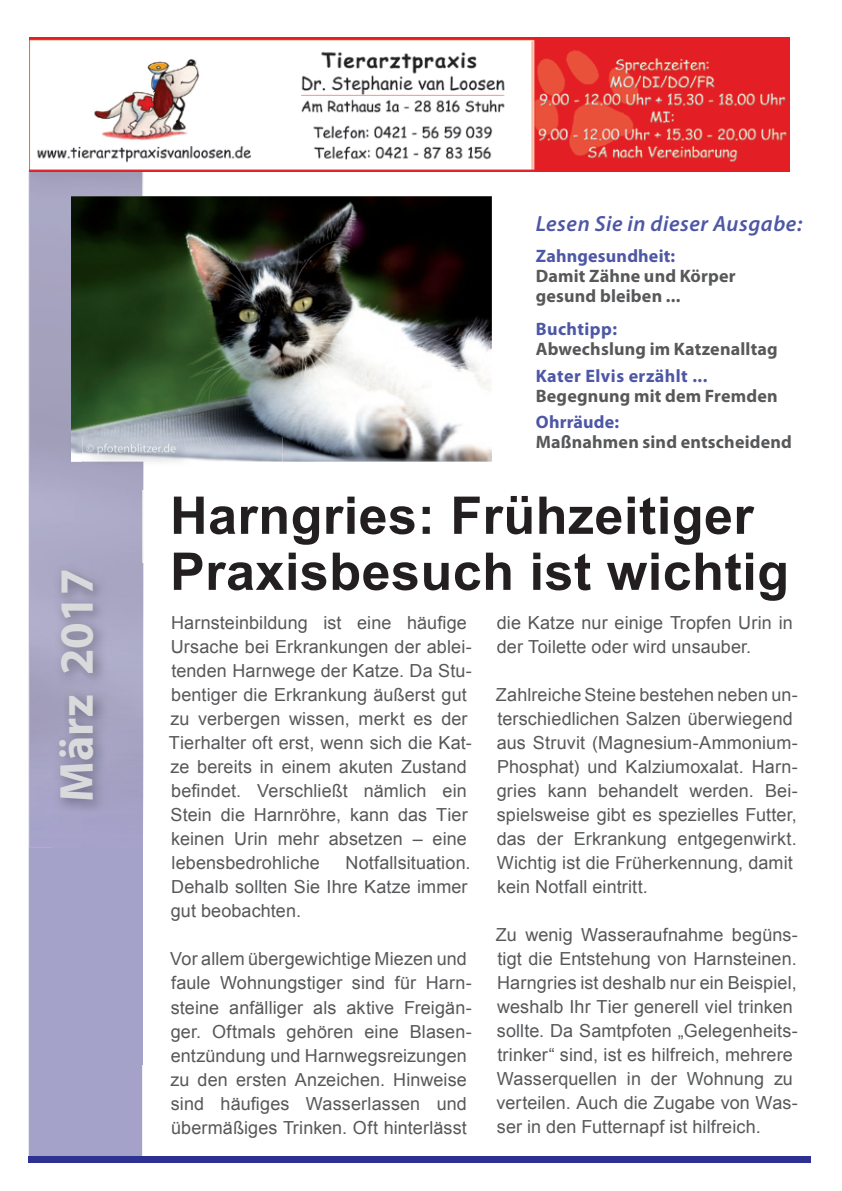
<style>
.page{position:relative;width:842px;height:1191px;background:#fff}
.page>*{position:absolute;margin:0;border:0;box-sizing:border-box;transform-origin:0 0}
.t1{font:700 52px/56px "Arial";letter-spacing:.01em;color:#231f20}
.t2{font:700 48px "Myriad Pro";color:#d9dadc}
.t3{font:italic 600 22px "Myriad Pro";letter-spacing:.025em;color:#4d57a5}
.t4{font:18px/24px "Arial";letter-spacing:.005em;color:#57585a}
.t5{font:700 18px/20px "Myriad Pro";letter-spacing:.01em;color:#57585a}
.t6{font:700 18px "Myriad Pro";letter-spacing:.015em;color:#4d57a5}
</style>
<div class="page">
<div style="left:29px;top:171px;width:113px;height:986px;background:#a5a2ca"></div>
<div style="left:28px;top:1157px;width:783px;height:6px;background:#2e3092"></div>
<img style="left:30px;top:171px;width:112px;height:677px">
<img style="left:29px;top:37px;width:760px;height:134px">
<img style="left:52px;top:564px;width:92px;height:500px">
<img style="left:71px;top:196px;width:421px;height:265px">
<img style="left:82px;top:437px;width:200px;height:52px">
<svg style="left:142px;top:461px;width:1px;height:28px"></svg>
<img style="left:86px;top:443px;width:90px;height:12px">
<h2 class="t2" style="left:45px;top:801px;width:235px;rotate:-90deg">März 2017</h2>
<p class="t3" style="left:536px;top:209px;width:268px">Lesen Sie in dieser Ausgabe:</p>
<p class="t6" style="left:536px;top:244px;width:141px">Zahngesundheit:</p>
<p class="t5" style="left:536px;top:265px;width:201px">Damit Zähne und Körper gesund bleiben ...</p>
<p class="t6" style="left:536px;top:317px;width:83px">Buchtipp:</p>
<p class="t5" style="left:536px;top:338px;width:243px">Abwechslung im Katzenalltag</p>
<p class="t6" style="left:536px;top:364px;width:173px">Kater Elvis erzählt ...</p>
<p class="t5" style="left:536px;top:385px;width:243px">Begegnung mit dem Fremden</p>
<p class="t6" style="left:536px;top:410px;width:85px">Ohrräude:</p>
<p class="t5" style="left:536px;top:431px;width:258px">Maßnahmen sind entscheidend</p>
<h1 class="t1" style="left:170px;top:489px;width:620px">Harngries: Frühzeitiger<br>Praxisbesuch ist wichtig</h1>
<p class="t4" style="left:169px;top:611px;width:304px">Harnsteinbildung ist eine häufige Ursache bei Erkrankungen der ablei&shy;tenden Harnwege der Katze. Da Stu&shy;bentiger die Erkrankung äußerst gut zu verbergen wissen, merkt es der Tierhalter oft erst, wenn sich die Kat&shy;ze bereits in einem akuten Zustand befindet. Verschließt nämlich ein Stein die Harnröhre, kann das Tier keinen Urin mehr absetzen – eine lebensbedrohliche</p>
<p class="t4" style="left:497px;top:611px;width:298px">die Katze nur einige Tropfen Urin in der Toilette oder wird unsauber.</p>
<p class="t4" style="left:496px;top:683px;width:303px">Zahlreiche Steine bestehen neben un&shy;terschiedlichen Salzen überwiegend aus Struvit (Magnesium-Ammonium-Phosphat) und Kalziumoxalat. Harn&shy;gries kann behandelt werden. Bei&shy;spielsweise gibt es spezielles Futter, das der Erkrankung entgegenwirkt.<br>Wichtig ist die Früherkennung, damit kein Notfall eintritt.</p>
<p class="t4" style="left:496px;top:923px;width:303px">Zu wenig Wasseraufnahme begüns&shy;tigt die Entstehung von Harnsteinen.<br>Harngries ist deshalb nur ein Beispiel, weshalb Ihr Tier generell viel trinken sollte. Da Samtpfoten „Gelegenheits&shy;trinker“ sind, ist es hilfreich, mehrere Wasserquellen in der Wohnung zu verteilen. Auch die Zugabe von Was&shy;ser in den Futternapf ist hilfreich.</p>
<p class="t4" style="left:171px;top:851px;width:301px;text-indent:175px">Notfallsituation.<br>Dehalb sollten Sie Ihre Katze immer gut beobachten.</p>
<p class="t4" style="left:170px;top:947px;width:303px">Vor allem übergewichtige Miezen und faule Wohnungstiger sind für Harn&shy;steine anfälliger als aktive Freigän&shy;ger. Oftmals gehören eine Blasen&shy;entzündung und Harnwegsreizungen zu den ersten Anzeichen. Hinweise sind häufiges Wasserlassen und übermäßiges Trinken. Oft hinterlässt</p>
</div>
